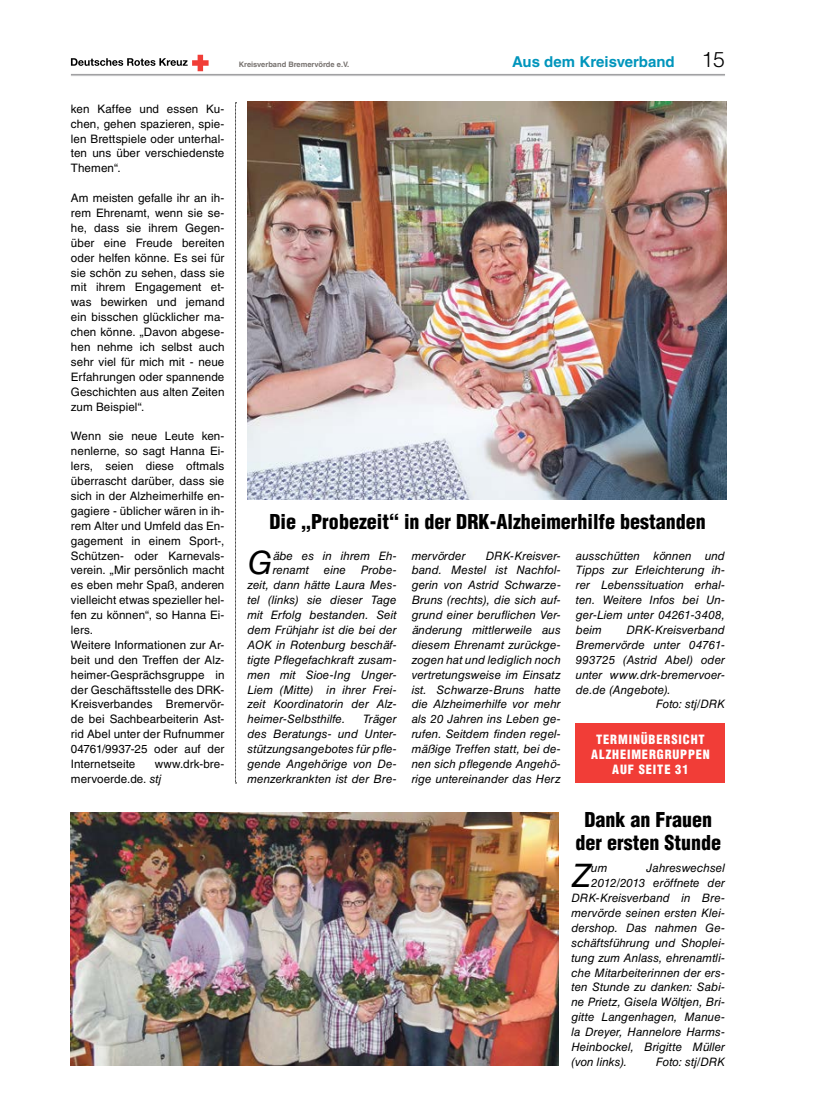
<style>
.page{position:relative;width:819px;height:1117px;background:#fff}
.page>*{position:absolute;margin:0;border:0;box-sizing:border-box;transform-origin:0 0}
.t1{font:italic 32.38px "Helvetica LT Std";color:#000}
.t2{font:300 21.25px "Helvetica LT Std";color:#000}
.t3{font:900 condensed 20px/22.5px "Helvetica LT Std";color:#000;text-align:center}
.t4{font:700 15px "Helvetica LT Std";color:#0095bc}
.t5{font:900 condensed 12.5px/15px "Helvetica LT Std";letter-spacing:.065em;color:#fff;text-align:center}
.t6{font:italic 11.62px/14.9px "Helvetica LT Std";letter-spacing:.005em;color:#000;text-align:justify}
.t7{font:11.62px/14.9px "Helvetica LT Std";letter-spacing:.005em;color:#000;text-align:justify}
.t8{font:700 7.5px "Helvetica LT Std";color:#787370}
.s1{font-style:italic}
</style>
<div class="page">
<svg style="left:71px;top:55px;width:137px;height:16px"></svg>
<img style="left:247px;top:102px;width:479px;height:398px">
<svg style="left:235px;top:102px;width:1px;height:681px"></svg>
<div style="left:576px;top:723px;width:149px;height:59px;background:#f13d37"></div>
<img style="left:71px;top:812px;width:487px;height:253px">
<p class="t7" style="left:71px;top:101px;width:155px">ken Kaffee und essen Ku&shy;chen, gehen spazieren, spie&shy;len Brettspiele oder unterhal&shy;ten uns über verschiedenste Themen“.</p>
<p class="t7" style="left:71px;top:190px;width:155px">Am meisten gefalle ihr an ih&shy;rem Ehrenamt, wenn sie se&shy;he, dass sie ihrem Gegen&shy;über eine Freude bereiten oder helfen könne. Es sei für sie schön zu sehen, dass sie mit ihrem Engagement et&shy;was bewirken und jemand ein bisschen glücklicher ma&shy;chen könne. „Davon abgese&shy;hen nehme ich selbst auch sehr viel für mich mit - neue Erfahrungen oder spannende Geschichten aus alten Zeiten zum Beispiel“.</p>
<p class="t7" style="left:71px;top:429px;width:155px;text-align:left">Wenn sie neue Leute ken&shy;nenlerne, so sagt Hanna Ei&shy;lers, seien diese oftmals überrascht darüber, dass sie sich in der Alzheimerhilfe en&shy;gagiere - üblicher wären in ih&shy;rem Alter und Umfeld das En&shy;gagement in einem Sport-,<br>Schützen- oder Karnevals&shy;verein. „Mir persönlich macht es eben mehr Spaß, anderen vielleicht etwas spezieller hel&shy;fen zu können“, so Hanna Ei&shy;lers.<br>Weitere Informationen zur Ar&shy;beit und den Treffen der Alz&shy;heimer-Gesprächsgruppe in der Geschäftsstelle des DRK-<br>Kreisverbandes Bremervör&shy;de bei Sachbearbeiterin Ast&shy;rid Abel unter der Rufnummer<br>04761/9937-25 oder auf der<br>Internetseite</p>
<p class="t7" style="left:71px;top:756px;width:155px;text-indent:84px">www.drk-bre&shy;mervoerde.de. <span class="s1">stj</span></p>
<p class="t8" style="left:239px;top:59px;width:112px">Kreisverband Bremervörde e.V.</p>
<p class="t4" style="left:512px;top:53px;width:164px">Aus dem Kreisverband</p>
<h2 class="t2" style="left:701px;top:47px;width:25px">15</h2>
<h3 class="t3" style="left:269px;top:510px;width:438px">Die „Probezeit“ in der DRK-Alzheimerhilfe bestanden</h3>
<h1 class="t1" style="left:247px;top:544px;width:27px">G</h1>
<p class="t6" style="left:273px;top:548px;width:125px">äbe es in ihrem Eh&shy;renamt</p>
<p class="t6" style="left:411px;top:548px;width:151px;text-indent:74px">DRK-Kreisver&shy;band. Mestel ist Nachfol&shy;gerin von Astrid Schwarze-Bruns (rechts), die sich auf&shy;grund einer beruflichen Ver&shy;änderung mittlerweile aus diesem Ehrenamt zurückge&shy;zogen hat und lediglich noch vertretungsweise im Einsatz ist. Schwarze-Bruns hatte die Alzheimerhilfe vor mehr als 20 Jahren ins Leben ge&shy;rufen. Seitdem finden regel&shy;mäßige Treffen statt, bei de&shy;nen sich pflegende Angehö&shy;rige untereinander das Herz</p>
<p class="t6" style="left:576px;top:548px;width:151px">ausschütten können und Tipps zur Erleichterung ih&shy;rer Lebenssituation erhal&shy;ten. Weitere Infos bei Un&shy;ger-Liem unter 04261-3408, beim</p>
<p class="t6" style="left:411px;top:548px;width:55px">mervörder</p>
<p class="t6" style="left:247px;top:562px;width:151px;text-indent:113px">Probe&shy;zeit, dann hätte Laura Mes&shy;tel (links) sie dieser Tage mit Erfolg bestanden. Seit dem Frühjahr ist die bei der AOK in Rotenburg beschäf&shy;tigte Pflegefachkraft zusam&shy;men mit Sioe-Ing Unger-Liem (Mitte) in ihrer Frei&shy;zeit Koordinatorin der Alz&shy;heimer-Selbsthilfe.</p>
<p class="t6" style="left:324px;top:562px;width:24px">eine</p>
<p class="t6" style="left:626px;top:622px;width:100px">DRK-Kreisverband</p>
<p class="t6" style="left:576px;top:637px;width:151px">Bremervörde unter 04761-</p>
<p class="t6" style="left:576px;top:652px;width:151px">993725 (Astrid Abel) oder</p>
<p class="t6" style="left:576px;top:667px;width:151px">unter www.drk-bremervoer-</p>
<p class="t6" style="left:576px;top:682px;width:96px">de.de (Angebote).</p>
<p class="t6" style="left:655px;top:696px;width:71px">Foto: stj/DRK</p>
<p class="t6" style="left:247px;top:711px;width:151px;text-indent:116px">Träger des Beratungs- und Unter&shy;stützungsangebotes für pfle&shy;gende Angehörige von De&shy;menzerkrankten ist der Bre-</p>
<p class="t5" style="left:591px;top:731px;width:120px">TERMINÜBERSICHT<br>ALZHEIMERGRUPPEN<br>AUF SEITE 31</p>
<h3 class="t3" style="left:575px;top:808px;width:147px">Dank an Frauen der ersten Stunde</h3>
<h1 class="t1" style="left:571px;top:856px;width:21px">Z</h1>
<p class="t6" style="left:591px;top:860px;width:18px">um</p>
<p class="t6" style="left:646px;top:860px;width:80px">Jahreswechsel</p>
<p class="t6" style="left:591px;top:875px;width:135px">2012/2013 eröffnete der</p>
<p class="t6" style="left:571px;top:890px;width:155px">DRK-Kreisverband in Bre-</p>
<p class="t6" style="left:571px;top:905px;width:155px">mervörde seinen ersten Klei-</p>
<p class="t6" style="left:571px;top:920px;width:155px">dershop. Das nahmen Ge-</p>
<p class="t6" style="left:571px;top:935px;width:155px">schäftsführung und Shoplei-</p>
<p class="t6" style="left:571px;top:949px;width:155px">tung zum Anlass, ehrenamtli-</p>
<p class="t6" style="left:571px;top:964px;width:155px">che Mitarbeiterinnen der ers-</p>
<p class="t6" style="left:571px;top:979px;width:155px">ten Stunde zu danken: Sabi-</p>
<p class="t6" style="left:571px;top:994px;width:155px">ne Prietz, Gisela Wöltjen, Bri-</p>
<p class="t6" style="left:571px;top:1009px;width:155px">gitte Langenhagen, Manue-</p>
<p class="t6" style="left:571px;top:1024px;width:155px">la Dreyer, Hannelore Harms-</p>
<p class="t6" style="left:571px;top:1039px;width:155px">Heinbockel, Brigitte Müller</p>
<p class="t6" style="left:571px;top:1054px;width:57px">(von links).</p>
<p class="t6" style="left:655px;top:1054px;width:71px">Foto: stj/DRK</p>
</div>
